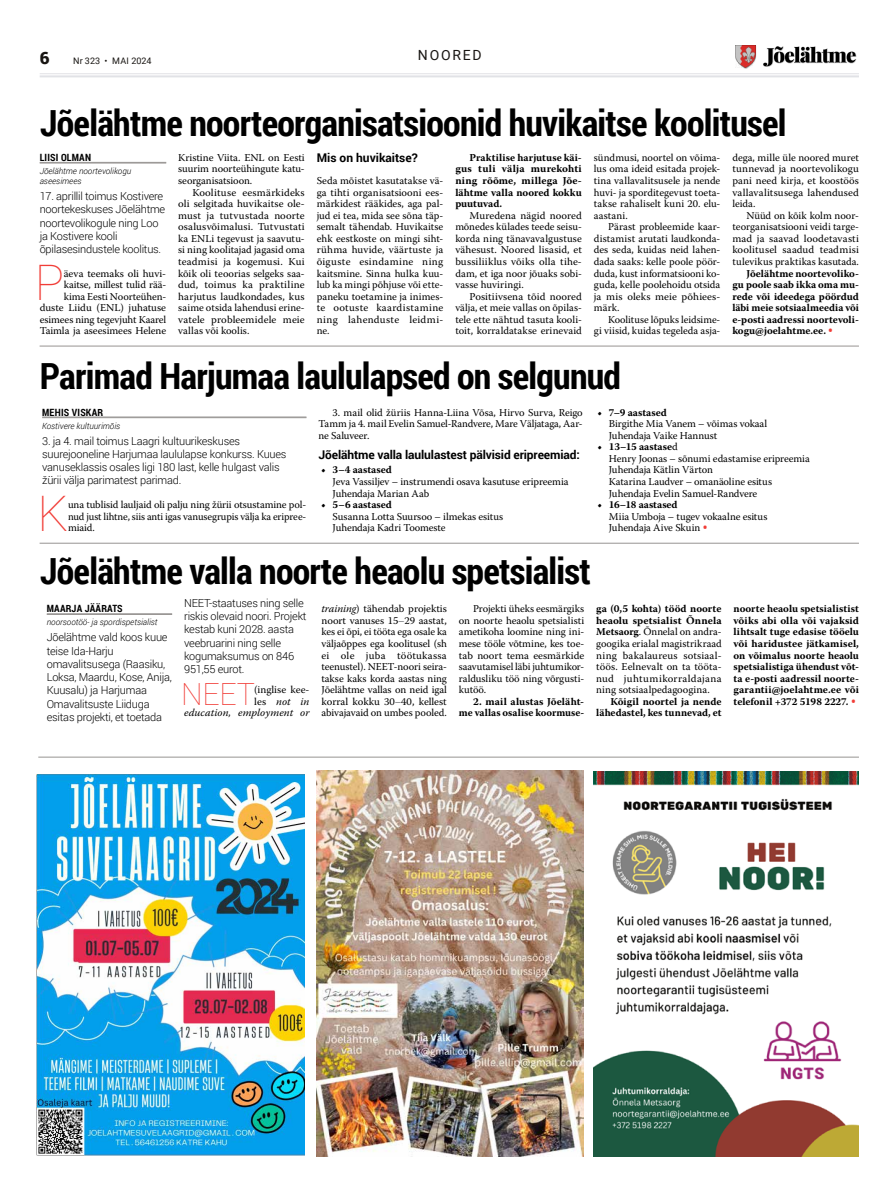
<style>
.page{position:relative;width:893px;height:1191px;background:#fff}
.page>*{position:absolute;margin:0;border:0;box-sizing:border-box;transform-origin:0 0}
.t1{font:100 49px "Roboto";color:#f13d37}
.t2{font:700 36px "Roboto Condensed";letter-spacing:-.02em;color:#000}
.t3{font:100 30.5px "Roboto";color:#f13d37}
.t4{font:900 17px "Roboto";color:#181512}
.t5{font:14px "Roboto";letter-spacing:.125em;color:#181512}
.t6{font:700 12px "Roboto";letter-spacing:-.01em;color:#000}
.t7{font:300 11px/13.3px "Roboto";letter-spacing:-.02em;color:#000}
.t8{font:10.5px/11.6px "Warnock Pro";letter-spacing:-.005em;color:#000;text-align:justify}
.t9{font:700 10.5px/11.6px "Warnock Pro";letter-spacing:.005em;color:#000;text-align:justify}
.t10{font:italic 10.5px/11.6px "Warnock Pro";letter-spacing:.005em;color:#000;text-align:right}
.t11{font:700 10px "Roboto Condensed";letter-spacing:.02em;color:#000}
.t12{font:9px "Roboto";color:#181512}
.t13{font:italic 300 8.5px/10.2px "Roboto";color:#000}
.s1{font-family:"Roboto";font-size:13px;color:#f13d37}
.s2{font-weight:700}
.s3{font-family:"Roboto";font-weight:700;font-size:13px;color:#f13d37}
.s4{font-style:normal}
.s5{font-style:italic}
.s6{color:#4d5156}
</style>
<div class="page">
<hr style="left:40px;top:73px;width:819px;height:1px;background:#e1e2e6">
<hr style="left:40px;top:75px;width:819px;height:2px;background:#e1e2e6">
<div style="left:735px;top:45px;width:22px;height:24px;background:#000;opacity:.28"></div>
<img style="left:735px;top:46px;width:20px;height:22px">
<svg style="left:763px;top:46px;width:93px;height:21px"></svg>
<hr style="left:38px;top:756px;width:821px;height:1px;background:#979492">
<hr style="left:40px;top:346px;width:819px;height:1px;background:#979492">
<hr style="left:40px;top:543px;width:819px;height:1px;background:#979492">
<img style="left:36px;top:774px;width:269px;height:382px">
<img style="left:594px;top:771px;width:265px;height:385px">
<img style="left:317px;top:771px;width:267px;height:386px">
<hr style="left:40px;top:162px;width:126px;height:1px;background:#979492">
<hr style="left:40px;top:163px;width:126px;height:1px;background:#979492">
<hr style="left:42px;top:417px;width:264px;height:1px;background:#979492">
<hr style="left:47px;top:613px;width:125px;height:1px;background:#979492">
<hr style="left:47px;top:614px;width:125px;height:1px;background:#979492">
<h3 class="t4" style="left:40px;top:46px;width:11px">6</h3>
<p class="t12" style="left:73px;top:54px;width:80px">Nr 323 • MAI 2024</p>
<h3 class="t5" style="left:418px;top:45px;width:65px">NOORED</h3>
<h2 class="t2" style="left:40px;top:97px;width:748px">Jõelähtme noorteorganisatsioonid huvikaitse koolitusel</h2>
<p class="t11" style="left:40px;top:150px;width:53px">LIISI OLMAN</p>
<p class="t13" style="left:40px;top:165px;width:93px">Jõelähtme noortevolikogu aseesimees</p>
<p class="t7" style="left:40px;top:189px;width:127px">17. aprillil toimus Kostivere noortekeskuses Jõelähtme noortevolikogule ning Loo ja Kostivere kooli õpilasesindustele koolitus.</p>
<h1 class="t1" style="left:35px;top:248px;width:31px">P</h1>
<p class="t6" style="left:317px;top:149px;width:103px">Mis on huvikaitse?</p>
<p class="t8" style="left:317px;top:175px;width:128px">Seda mõistet kasutatakse vä&shy;ga tihti organisatsiooni ees&shy;märkidest rääkides, aga pal&shy;jud ei tea, mida see sõna täp&shy;semalt tähendab. Huvikaitse ehk eestkoste on mingi siht&shy;rühma huvide, väärtuste ja õiguste esindamine ning kaitsmine. Sinna hulka kuu&shy;lub ka mingi põhjuse või ette&shy;paneku toetamine ja inimes&shy;te ootuste kaardistamine ning lahenduste leidmi&shy;ne.</p>
<p class="t8" style="left:594px;top:151px;width:128px">sündmusi, noortel on võima&shy;lus oma ideid esitada projek&shy;tina vallavalitsusele ja nende huvi- ja sporditegevust toeta&shy;takse rahaliselt kuni 20. elu&shy;aastani.</p>
<p class="t8" style="left:594px;top:221px;width:128px;text-indent:14px">Pärast probleemide kaar&shy;distamist arutati laudkonda&shy;des seda, kuidas neid lahen&shy;dada saaks: kelle poole pöör&shy;duda, kust informatsiooni ko&shy;guda, kelle poolehoidu otsida ja mis oleks meie põhiees&shy;märk.</p>
<p class="t8" style="left:594px;top:313px;width:128px;text-align:right">Koolituse lõpuks leidsime-<br>gi viisid, kuidas tegeleda asja-</p>
<p class="t8" style="left:732px;top:151px;width:128px">dega, mille üle noored muret tunnevad ja noortevolikogu pani need kirja, et koostöös vallavalitsusega lahendused leida.</p>
<p class="t8" style="left:732px;top:209px;width:128px;text-indent:14px">Nüüd on kõik kolm noor&shy;teorganisatsiooni veidi targe&shy;mad ja saavad loodetavasti koolitusel saadud teadmisi tulevikus praktikas kasutada.</p>
<p class="t9" style="left:732px;top:267px;width:128px;text-indent:14px">Jõelähtme noortevoliko&shy;gu poole saab ikka oma mu&shy;rede või ideedega pöördud läbi meie sotsiaalmeedia või e-posti aadressi noortevoli&shy;kogu@joelahtme.ee. <span class="s1">•</span></p>
<p class="t9" style="left:455px;top:151px;width:128px;text-indent:14px">Praktilise harjutuse käi&shy;gus tuli välja murekohti ning rõõme, millega Jõe&shy;lähtme valla noored kokku puutuvad.</p>
<p class="t8" style="left:455px;top:209px;width:128px;text-indent:14px">Muredena nägid noored mõnedes külades teede seisu&shy;korda ning tänavavalgustuse vähesust. Noored lisasid, et bussiliiklus võiks olla tihe&shy;dam, et iga noor jõuaks sobi&shy;vasse huviringi.</p>
<p class="t8" style="left:455px;top:290px;width:128px;text-indent:14px">Positiivsena tõid noored välja, et meie vallas on õpilas&shy;tele ette nähtud tasuta kooli&shy;toit, korraldatakse erinevaid</p>
<p class="t8" style="left:178px;top:151px;width:128px">Kristine Viita. ENL on Eesti suurim noorteühingute katu&shy;seorganisatsioon.</p>
<p class="t8" style="left:178px;top:186px;width:128px;text-indent:14px">Koolituse eesmärkideks oli selgitada huvikaitse ole&shy;must ja tutvustada noorte osalusvõimalusi. Tutvustati ka ENLi tegevust ja saavutu&shy;si ning koolitajad jagasid oma teadmisi ja kogemusi. Kui kõik oli teoorias selgeks saa&shy;dud, toimus ka praktiline harjutus laudkondades, kus saime otsida lahendusi erine&shy;vatele probleemidele meie vallas või koolis.</p>
<p class="t8" style="left:40px;top:267px;width:128px;text-align:right">äeva teemaks oli huvi&shy;kaitse, millest tulid rää-<br>kima Eesti Noorteühen&shy;duste Liidu (ENL) juhatuse esimees ning tegevjuht Kaarel<br>Taimla ja aseesimees Helene</p>
<h2 class="t2" style="left:40px;top:351px;width:583px">Parimad Harjumaa laululapsed on selgunud</h2>
<p class="t11" style="left:42px;top:405px;width:62px">MEHIS VISKAR</p>
<p class="t13" style="left:42px;top:420px;width:80px">Kostivere kultuurimõis</p>
<p class="t7" style="left:42px;top:434px;width:246px">3. ja 4. mail toimus Laagri kultuurikeskuses suurejooneline Harjumaa laululapse konkurss. Kuues vanuseklassis osales ligi 180 last, kelle hulgast valis žürii välja parimatest parimad.</p>
<h1 class="t1" style="left:37px;top:479px;width:33px">K</h1>
<p class="t8" style="left:68px;top:498px;width:240px">una tublisid lauljaid oli palju ning žürii otsustamine pol&shy;nud just lihtne, siis anti igas vanusegrupis välja ka eripree&shy;miaid.</p>
<p class="t8" style="left:318px;top:406px;width:266px;text-indent:14px">3. mail olid žüriis Hanna-Liina Võsa, Hirvo Surva, Reigo Tamm ja 4. mail Evelin Samuel-Randvere, Mare Väljataga, Aar&shy;ne Saluveer.</p>
<p class="t6" style="left:318px;top:446px;width:263px">Jõelähtme valla laululastest pälvisid eripreemiad:</p>
<p class="t9" style="left:321px;top:464px;width:72px">• 3–4 aastased</p>
<p class="t8" style="left:333px;top:475px;width:238px">Jeva Vassiljev – instrumendi osava kasutuse eripreemia<br>Juhendaja Marian Aab</p>
<p class="t9" style="left:321px;top:499px;width:72px">• 5–6 aastased</p>
<p class="t8" style="left:333px;top:510px;width:172px">Susanna Lotta Suursoo – ilmekas esitus<br>Juhendaja Kadri Toomeste</p>
<p class="t9" style="left:597px;top:406px;width:71px">• 7–9 aastased</p>
<p class="t8" style="left:609px;top:418px;width:160px">Birgithe Mia Vanem – võimas vokaal<br>Juhendaja Vaike Hannust</p>
<p class="t8" style="left:609px;top:441px;width:202px;text-align:left;text-indent:-11px"><span class="s2">• 13–15 aastase</span>d<br>Henry Joonas – sõnumi edastamise eripreemia<br>Juhendaja Kätlin Värton<br>Katarina Laudver – omanäoline esitus<br>Juhendaja Evelin Samuel-Randvere</p>
<p class="t9" style="left:597px;top:499px;width:82px">• 16–18 aastased</p>
<p class="t8" style="left:609px;top:510px;width:160px">Miia Umboja – tugev vokaalne esitus<br>Juhendaja Aive Skuin <span class="s3">•</span></p>
<h2 class="t2" style="left:40px;top:545px;width:553px">Jõelähtme valla noorte heaolu spetsialist</h2>
<p class="t11" style="left:47px;top:601px;width:77px">MAARJA JÄÄRATS</p>
<p class="t13" style="left:47px;top:617px;width:112px">noorsootöö- ja spordispetsialist</p>
<p class="t7" style="left:47px;top:630px;width:127px">Jõelähtme vald koos kuue teise Ida-Harju omavalitsusega (Raasiku,<br>Loksa, Maardu, Kose, Anija,<br>Kuusalu) ja Harjumaa<br>Omavalitsuste Liiduga esitas projekti, et toetada</p>
<p class="t7" style="left:184px;top:596px;width:124px">NEET-staatuses ning selle riskis olevaid noori. Projekt kestab kuni 2028. aasta veebruarini ning selle kogumaksumus on 846<br>951,55 eurot.</p>
<h3 class="t3" style="left:181px;top:672px;width:75px">NEET</h3>
<p class="t10" style="left:184px;top:684px;width:127px"><span class="s4">(inglise kee-<br>les</span> not in<br>education, employment or</p>
<p class="t8" style="left:321px;top:603px;width:127px"><span class="s5">training</span>) tähendab projektis noort vanuses 15<span class="s6">–</span>29 aastat, kes ei õpi, ei tööta ega osale ka väljaõppes ega koolitusel (sh ei ole juba töötukassa teenustel). NEET-noori seira&shy;takse kaks korda aastas ning Jõelähtme vallas on neid igal korral kokku 30<span class="s6">–</span>40, kellest abivajavaid on umbes pooled.</p>
<p class="t8" style="left:459px;top:603px;width:127px;text-indent:14px">Projekti üheks eesmärgiks on noorte heaolu spetsialisti ametikoha loomine ning ini&shy;mese tööle võtmine, kes toe&shy;tab noort tema eesmärkide saavutamisel läbi juhtumikor&shy;raldusliku töö ning võrgusti&shy;kutöö.</p>
<p class="t9" style="left:459px;top:695px;width:127px;text-align:right">2. mail alustas Jõeläht&shy;me vallas osalise koormuse-</p>
<p class="t8" style="left:596px;top:603px;width:127px"><span class="s2">ga (0,5 kohta) tööd noorte heaolu spetsialist Õnnela Metsaorg</span>. Õnnelal on andra&shy;googika erialal magistrikraad ning bakalaureus sotsiaal&shy;töös. Eelnevalt on ta tööta&shy;nud juhtumikorraldajana ning sotsiaalpedagoogina.</p>
<p class="t9" style="left:596px;top:695px;width:127px;text-align:right">Kõigil noortel ja nende lähedastel, kes tunnevad, et</p>
<p class="t9" style="left:734px;top:603px;width:127px">noorte heaolu spetsialistist võiks abi olla või vajaksid lihtsalt tuge edasise tööelu või haridustee jätkamisel, on võimalus noorte heaolu spetsialistiga ühendust võt&shy;ta e-posti aadressil noorte&shy;garantii@joelahtme.ee või telefonil +372 5198 2227. <span class="s1">•</span></p>
</div>
